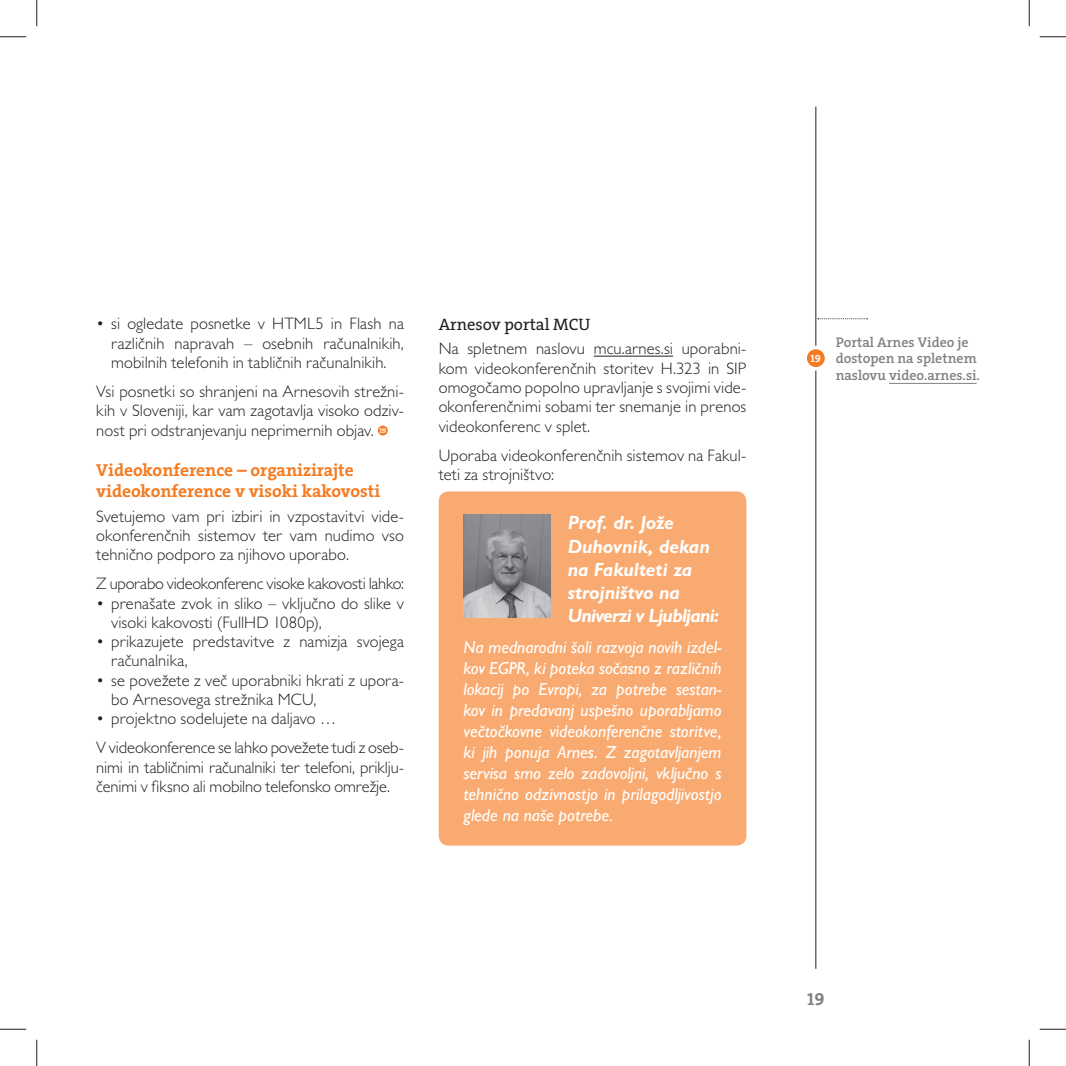
<style>
.page{position:relative;width:1066px;height:1066px;background:#fff}
.page>*{position:absolute;margin:0;border:0;box-sizing:border-box;transform-origin:0 0}
.t1{font:italic 700 19.25px/23.1px "Gill Sans MT Pro";letter-spacing:-.005em;color:#fff}
.t2{font:italic 500 17.5px/21px "Gill Sans MT Pro";color:#fff;text-align:justify}
.t3{font:700 17.5px/21px "The Serif W7";color:#f47b21}
.t4{font:700 17.5px "The Serif W7";color:#7e8083}
.t5{font:300 16.62px/19.2px "Gill Sans MT Pro";color:#231f20}
.t6{font:16.62px "The Serif W5 Plain";color:#231f20}
.t7{font:600 14px/16.8px "The Serif W6";color:#7e8083}
.t8{font:700 10.5px "The Serif W7";color:#fff}
.t9{font:700 7px "The Serif W7";color:#fff}
</style>
<div class="page">
<hr style="left:815px;top:107px;width:1px;height:861px;background:#231f20">
<div style="left:439px;top:491px;width:307px;height:354px;background:#f9aa70;border-radius:10px"></div>
<hr style="left:594px;top:356px;width:79px;height:1px;background:#231f20">
<img style="left:463px;top:514px;width:87px;height:103px">
<div style="left:378px;top:425px;width:10px;height:10px;background:#f47b21;border-radius:50%"></div>
<svg style="left:817px;top:318px;width:50px;height:1px"></svg>
<hr style="left:889px;top:383px;width:87px;height:1px;background:#7e8083">
<div style="left:805px;top:347px;width:21px;height:22px;background:#f47b21;border-radius:50%"></div>
<div style="left:803px;top:346px;width:25px;height:24px;border:4px solid #fff;border-radius:50%"></div>
<svg style="left:0;top:36px;width:26px;height:1px"></svg>
<svg style="left:1039px;top:36px;width:27px;height:1px"></svg>
<svg style="left:0;top:1029px;width:26px;height:1px"></svg>
<svg style="left:1039px;top:1029px;width:27px;height:1px"></svg>
<svg style="left:36px;top:0;width:1px;height:26px"></svg>
<svg style="left:36px;top:1039px;width:1px;height:27px"></svg>
<svg style="left:1029px;top:0;width:1px;height:26px"></svg>
<svg style="left:1029px;top:1039px;width:1px;height:27px"></svg>
<p class="t5" style="left:111px;top:316px;width:294px;text-align:justify;text-indent:-15px">• si ogledate posnetke v HTML5 in Flash na različnih napravah – osebnih računalnikih, mobilnih telefonih in tabličnih računalnikih.</p>
<p class="t5" style="left:96px;top:383px;width:309px;text-align:justify">Vsi posnetki so shranjeni na Arnesovih strežni&shy;kih v Sloveniji, kar vam zagotavlja visoko odziv&shy;nost pri odstranjevanju neprimernih objav.</p>
<p class="t9" style="left:379px;top:428px;width:8px">19</p>
<p class="t3" style="left:96px;top:461px;width:285px">Videokonference – organizirajte videokonference v visoki kakovosti</p>
<p class="t5" style="left:96px;top:508px;width:309px;text-align:justify">Svetujemo vam pri izbiri in vzpostavitvi vide&shy;okonferenčnih sistemov ter vam nudimo vso tehnično podporo za njihovo uporabo.</p>
<p class="t5" style="left:96px;top:576px;width:309px">Z uporabo videokonferenc visoke kakovosti lahko:</p>
<p class="t5" style="left:111px;top:595px;width:294px;text-indent:-15px">• prenašate zvok in sliko – vključno do slike v visoki kakovosti (FullHD 1080p),</p>
<p class="t5" style="left:111px;top:633px;width:294px;text-indent:-15px">• prikazujete predstavitve z namizja svojega računalnika,</p>
<p class="t5" style="left:111px;top:672px;width:294px;text-indent:-15px">• se povežete z več uporabniki hkrati z upora&shy;bo Arnesovega strežnika MCU,</p>
<p class="t5" style="left:96px;top:705px;width:309px;line-height:29.2px">• projektno sodelujete na daljavo …<br>V videokonference se lahko povežete tudi z oseb-</p>
<p class="t5" style="left:96px;top:759px;width:309px">nimi in tabličnimi računalniki ter telefoni, priklju&shy;čenimi v fiksno ali mobilno telefonsko omrežje.</p>
<p class="t6" style="left:439px;top:318px;width:153px">Arnesov portal MCU</p>
<p class="t5" style="left:439px;top:341px;width:309px;text-align:justify">Na spletnem naslovu mcu.arnes.si uporabni&shy;kom videokonferenčnih storitev H.323 in SIP omogočamo popolno upravljanje s svojimi vide&shy;okonferenčnimi sobami ter snemanje in prenos videokonferenc v splet.</p>
<p class="t5" style="left:439px;top:447px;width:309px">Uporaba videokonferenčnih sistemov na Fakul&shy;teti za strojništvo:</p>
<p class="t1" style="left:568px;top:513px;width:153px">Prof. dr. Jože<br>Duhovnik, dekan na Fakulteti za strojništvo na<br>Univerzi v Ljubljani:</p>
<p class="t2" style="left:463px;top:638px;width:259px">Na mednarodni šoli razvoja novih izdel&shy;kov EGPR, ki poteka sočasno z različnih lokacij po Evropi, za potrebe sestan&shy;kov in predavanj uspešno uporabljamo večtočkovne videokonferenčne storitve, ki jih ponuja Arnes. Z zagotavljanjem servisa smo zelo zadovoljni, vključno s tehnično odzivnostjo in prilagodljivostjo glede na naše potrebe.</p>
<p class="t8" style="left:810px;top:354px;width:12px">19</p>
<p class="t7" style="left:835px;top:334px;width:146px">Portal Arnes Video je dostopen na spletnem naslovu video.arnes.si.</p>
<p class="t4" style="left:807px;top:991px;width:19px">19</p>
</div>
